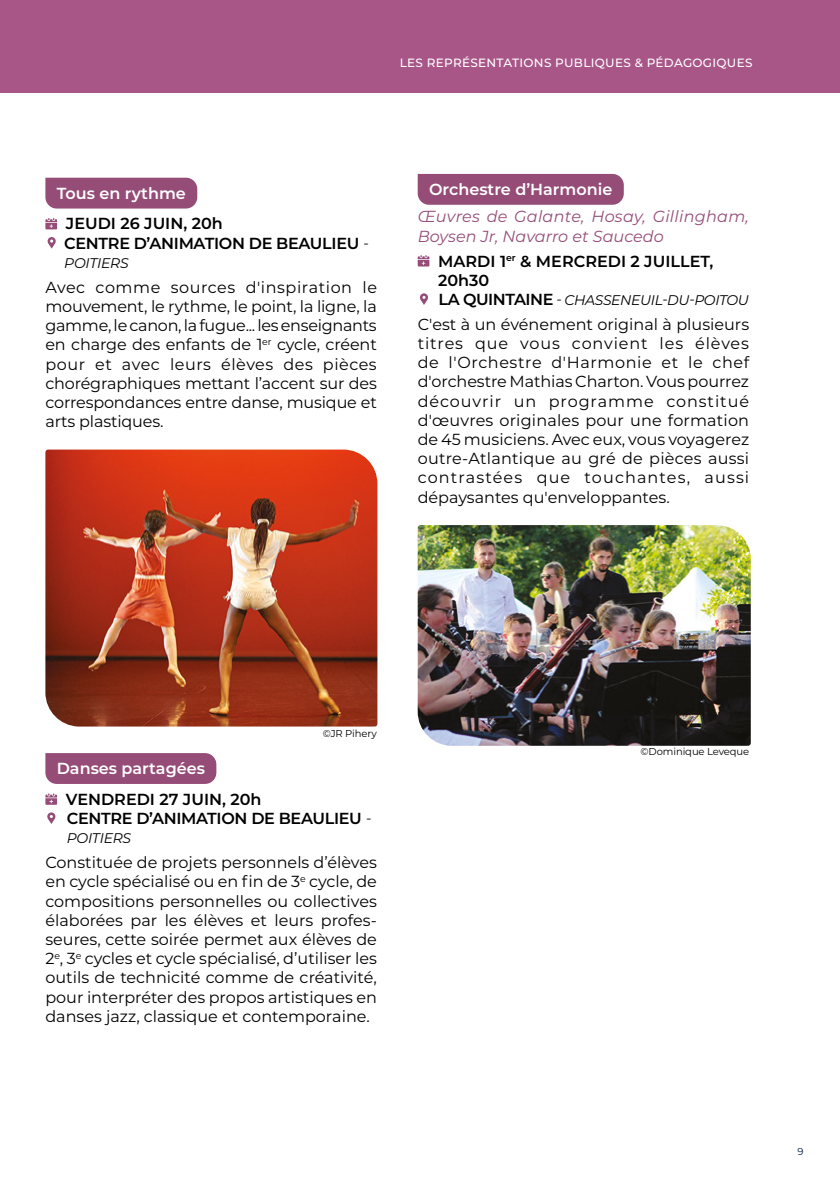
<style>
.page{position:relative;width:840px;height:1191px;background:#fff}
.page>*{position:absolute;margin:0;border:0;box-sizing:border-box;transform-origin:0 0}
.t1{font:16px/19.2px "Montserrat";color:#000;text-align:justify}
.t2{font:600 16px/19.2px "Montserrat";letter-spacing:-.01em;color:#000}
.t3{font:italic 16px/19.2px "Montserrat";letter-spacing:.015em;color:#954d78}
.t4{font:600 16px "Montserrat";color:#fff}
.t5{font:italic 14px "Montserrat";letter-spacing:-.03em;color:#000}
.t6{font:500 12px "Montserrat";letter-spacing:.025em;color:#fff}
.t7{font:10px "Montserrat";letter-spacing:-.01em;color:#000}
.t8{font:10px "Montserrat";color:#051c40}
.s1{font-weight:400;font-style:italic;font-size:14px}
.s2{font-weight:600;font-style:normal;font-size:16px}
</style>
<div class="page">
<div style="left:0;top:0;width:839px;height:93px;background:#a85688"></div>
<div style="left:45px;top:178px;width:152px;height:30px;background:#954d78"></div>
<div style="left:45px;top:753px;width:171px;height:31px;background:#954d78"></div>
<svg style="left:45px;top:218px;width:12px;height:11px"></svg>
<svg style="left:48px;top:237px;width:8px;height:12px"></svg>
<img style="left:45px;top:449px;width:332px;height:277px">
<svg style="left:45px;top:793px;width:12px;height:12px"></svg>
<svg style="left:47px;top:812px;width:8px;height:12px"></svg>
<div style="left:417px;top:174px;width:206px;height:31px;background:#954d78"></div>
<svg style="left:417px;top:255px;width:12px;height:11px"></svg>
<svg style="left:419px;top:293px;width:9px;height:12px"></svg>
<img style="left:417px;top:525px;width:333px;height:221px">
<p class="t6" style="left:399px;top:54px;width:354px">LES REPRÉSENTATIONS PUBLIQUES &amp; PÉDAGOGIQUES</p>
<p class="t4" style="left:57px;top:182px;width:131px">Tous en rythme</p>
<p class="t2" style="left:64px;top:213px;width:306px">JEUDI 26 JUIN, 20h<br>CENTRE D’ANIMATION DE BEAULIEU <span class="s1">-</span></p>
<p class="t5" style="left:64px;top:253px;width:66px">POITIERS</p>
<p class="t1" style="left:45px;top:277px;width:333px">Avec comme sources d'inspiration le mouvement, le rythme, le point, la ligne, la gamme, le canon, la fugue... les enseignants en charge des enfants de 1<sup>er</sup> cycle, créent pour et avec leurs élèves des pièces chorégraphiques mettant l’accent sur des correspondances entre danse, musique et arts plastiques.</p>
<p class="t4" style="left:429px;top:178px;width:185px">Orchestre d’Harmonie</p>
<p class="t3" style="left:417px;top:207px;width:332px">Œuvres de Galante, Hosay, Gillingham,<br>Boysen Jr, Navarro et Saucedo</p>
<p class="t2" style="left:438px;top:250px;width:276px">MARDI 1<sup>er</sup> &amp; MERCREDI 2 JUILLET,<br>20h30</p>
<p class="t5" style="left:438px;top:290px;width:312px"><span class="s2">LA QUINTAINE</span> - CHASSENEUIL-DU-POITOU</p>
<p class="t1" style="left:417px;top:314px;width:333px">C'est à un événement original à plusieurs titres que vous convient les élèves de l'Orchestre d'Harmonie et le chef d'orchestre Mathias Charton. Vous pourrez découvrir un programme constitué d'œuvres originales pour une formation de 45 musiciens. Avec eux, vous voyagerez outre-Atlantique au gré de pièces aussi contrastées que touchantes, aussi dépaysantes qu'enveloppantes.</p>
<p class="t7" style="left:323px;top:726px;width:55px">©JR Pihery</p>
<p class="t4" style="left:57px;top:757px;width:150px">Danses partagées</p>
<p class="t2" style="left:66px;top:789px;width:307px">VENDREDI 27 JUIN, 20h<br>CENTRE D’ANIMATION DE BEAULIEU <span class="s1">-</span></p>
<p class="t5" style="left:67px;top:828px;width:66px">POITIERS</p>
<p class="t1" style="left:45px;top:852px;width:333px">Constituée de projets personnels d’élèves en cycle spécialisé ou en fin de 3<sup>e</sup> cycle, de compositions personnelles ou collectives élaborées par les élèves et leurs profes&shy;seures, cette soirée permet aux élèves de 2<sup>e</sup>, 3<sup>e</sup> cycles et cycle spécialisé, d’utiliser les outils de technicité comme de créativité, pour interpréter des propos artistiques en danses jazz, classique et contemporaine.</p>
<p class="t7" style="left:640px;top:745px;width:110px">©Dominique Leveque</p>
<p class="t8" style="left:797px;top:1144px;width:8px">9</p>
</div>
